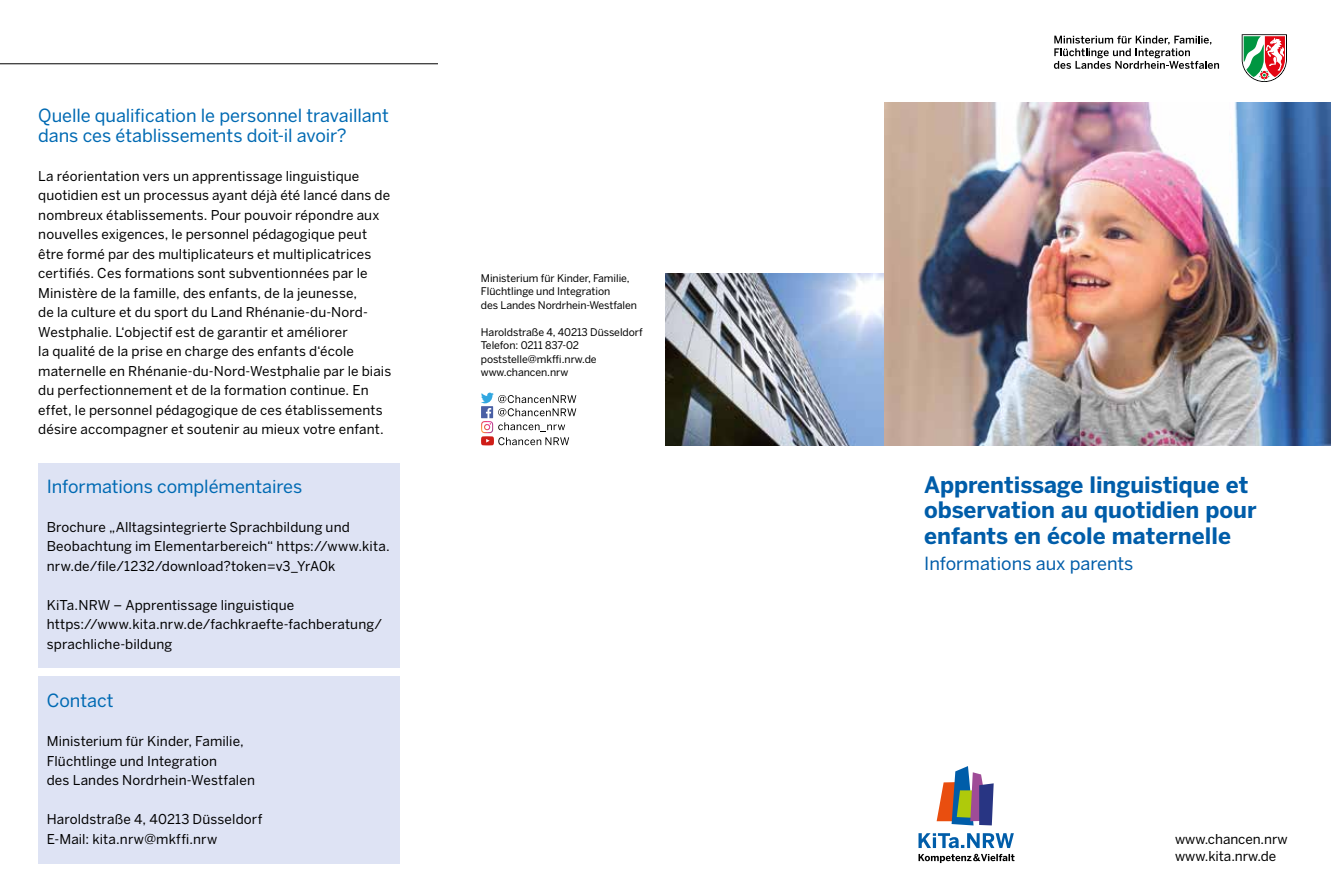
<style>
.page{position:relative;width:1331px;height:893px;background:#fff}
.page>*{position:absolute;margin:0;border:0;box-sizing:border-box;transform-origin:0 0}
.t1{font:700 22.5px/25.5px "Benton Sans";color:#005da9}
.t2{font:18px/19.5px "Benton Sans";letter-spacing:-.005em;color:#006ab3}
.t3{font:18px "Benton Sans";color:#005da9}
.t4{font:13.5px/19.5px "Benton Sans";letter-spacing:.01em;color:#000}
.t5{font:10.5px/13.5px "Benton Sans";letter-spacing:-.005em;color:#000}
</style>
<div class="page">
<hr style="left:0;top:63px;width:438px;height:1px;background:#000">
<div style="left:38px;top:463px;width:362px;height:205px;background:#dee3f4"></div>
<div style="left:38px;top:676px;width:362px;height:187px;background:#dee3f4"></div>
<img style="left:666px;top:274px;width:219px;height:171px">
<svg style="left:918px;top:854px;width:96px;height:9px"></svg>
<svg style="left:937px;top:766px;width:57px;height:59px"></svg>
<svg style="left:918px;top:833px;width:96px;height:15px"></svg>
<svg style="left:1242px;top:34px;width:45px;height:48px"></svg>
<svg style="left:1054px;top:36px;width:165px;height:33px"></svg>
<svg style="left:481px;top:393px;width:95px;height:52px"></svg>
<img style="left:885px;top:103px;width:446px;height:342px">
<h2 class="t2" style="left:38px;top:106px;width:352px">Quelle qualification le personnel travaillant dans ces établissements doit-il avoir?</h2>
<p class="t4" style="left:38px;top:166px;width:354px">La réorientation vers un apprentissage linguistique quotidien est un processus ayant déjà été lancé dans de nombreux établissements. Pour pouvoir répondre aux nouvelles exigences, le personnel pédagogique peut être formé par des multiplicateurs et multiplicatrices certifiés. Ces formations sont subventionnées par le Ministère de la famille, des enfants, de la jeunesse,<br>de la culture et du sport du Land Rhénanie-du-Nord-Westphalie. L‘objectif est de garantir et améliorer<br>la qualité de la prise en charge des enfants d‘école maternelle en Rhénanie-du-Nord-Westphalie par le biais du perfectionnement et de la formation continue. En effet, le personnel pédagogique de ces établissements désire accompagner et soutenir au mieux votre enfant.</p>
<h2 class="t2" style="left:47px;top:476px;width:257px">Informations complémentaires</h2>
<p class="t4" style="left:47px;top:517px;width:344px">Brochure „Alltagsintegrierte Sprachbildung und<br>Beobachtung im Elementarbereich“ https://www.kita. nrw.de/file/1232/download?token=v3_YrA0k</p>
<p class="t4" style="left:47px;top:595px;width:337px">KiTa.NRW – Apprentissage linguistique https://www.kita.nrw.de/fachkraefte-fachberatung/ sprachliche-bildung</p>
<h2 class="t2" style="left:47px;top:691px;width:68px">Contact</h2>
<p class="t4" style="left:47px;top:731px;width:210px">Ministerium für Kinder, Familie,<br>Flüchtlinge und Integration<br>des Landes Nordrhein-Westfalen</p>
<p class="t4" style="left:47px;top:809px;width:217px">Haroldstraße 4, 40213 Düsseldorf<br>E-Mail: kita.nrw@mkffi.nrw</p>
<p class="t5" style="left:481px;top:271px;width:158px">Ministerium für Kinder, Familie,<br>Flüchtlinge und Integration<br>des Landes Nordrhein-Westfalen</p>
<p class="t5" style="left:481px;top:325px;width:163px">Haroldstraße 4, 40213 Düsseldorf<br>Telefon: 0211 837-02 poststelle@mkffi.nrw.de www.chancen.nrw</p>
<h1 class="t1" style="left:924px;top:471px;width:334px">Apprentissage linguistique et observation au quotidien pour enfants en école maternelle</h1>
<h2 class="t3" style="left:924px;top:553px;width:211px">Informations aux parents</h2>
<p class="t4" style="left:1175px;top:829px;width:114px">www.chancen.nrw</p>
<p class="t4" style="left:1175px;top:846px;width:103px">www.kita.nrw.de</p>
</div>
